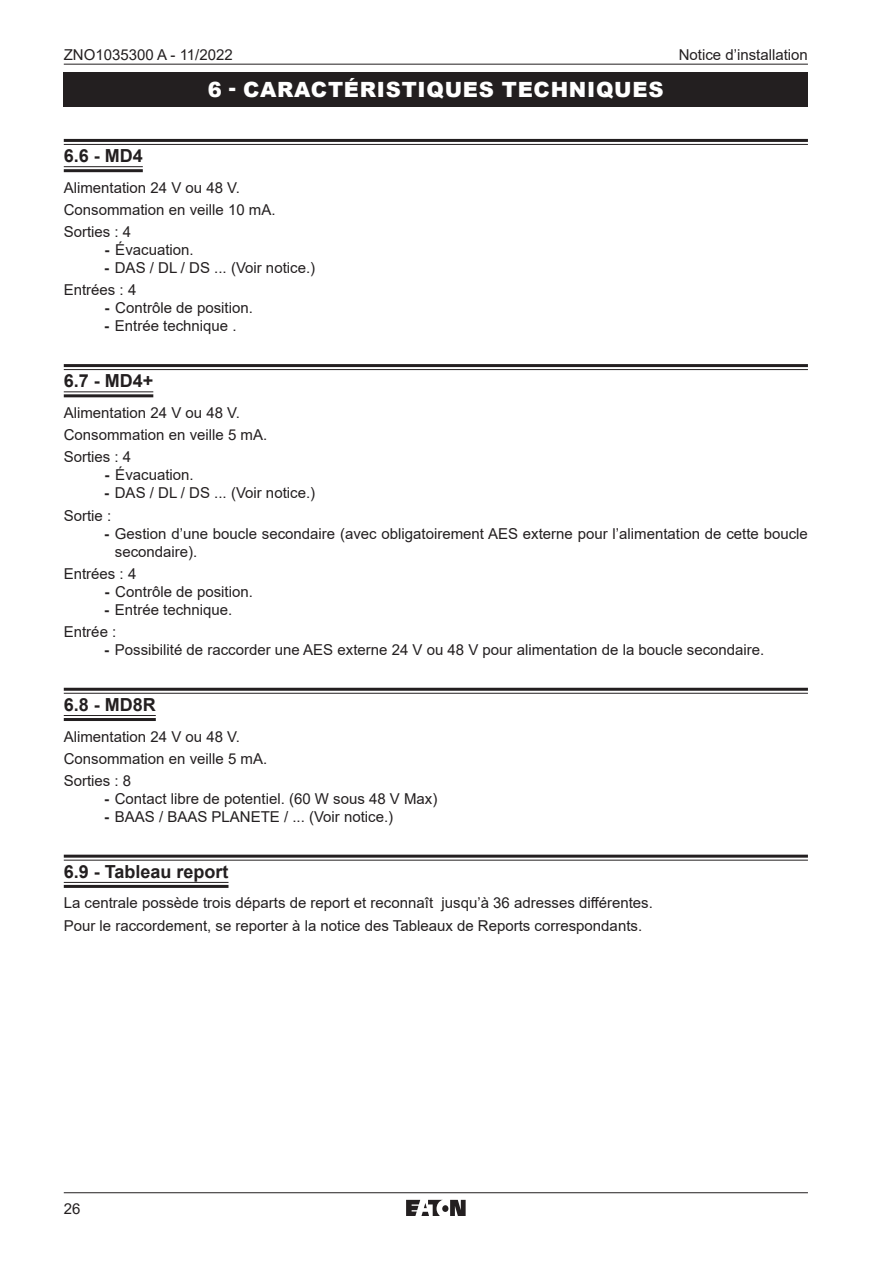
<style>
.page{position:relative;width:893px;height:1263px;background:#fff}
.page>*{position:absolute;margin:0;border:0;box-sizing:border-box;transform-origin:0 0}
.t1{font:900 21px "Arial";letter-spacing:.035em;color:#fff}
.t2{font:700 18px "Arial";color:#231f20}
.t3{font:15px/22.2px "Arial";color:#231f20}
.s1{font-weight:700}
</style>
<div class="page">
<hr style="left:64px;top:64px;width:744px;height:1px;background:#231f20">
<hr style="left:64px;top:1192px;width:744px;height:1px;background:#231f20">
<svg style="left:406px;top:1200px;width:60px;height:15px"></svg>
<hr style="left:64px;top:139px;width:744px;height:3px;background:#231f20">
<hr style="left:64px;top:144px;width:744px;height:1px;background:#231f20">
<hr style="left:64px;top:166px;width:79px;height:1px;background:#231f20">
<hr style="left:64px;top:169px;width:79px;height:3px;background:#231f20">
<hr style="left:64px;top:364px;width:744px;height:3px;background:#231f20">
<hr style="left:64px;top:369px;width:744px;height:1px;background:#231f20">
<hr style="left:64px;top:391px;width:89px;height:1px;background:#231f20">
<hr style="left:64px;top:394px;width:89px;height:3px;background:#231f20">
<hr style="left:64px;top:688px;width:744px;height:3px;background:#231f20">
<hr style="left:64px;top:693px;width:744px;height:1px;background:#231f20">
<hr style="left:64px;top:715px;width:92px;height:1px;background:#231f20">
<hr style="left:64px;top:718px;width:92px;height:3px;background:#231f20">
<hr style="left:64px;top:855px;width:744px;height:3px;background:#231f20">
<hr style="left:64px;top:860px;width:744px;height:1px;background:#231f20">
<hr style="left:64px;top:882px;width:164px;height:1px;background:#231f20">
<hr style="left:64px;top:885px;width:164px;height:3px;background:#231f20">
<div style="left:64px;top:72px;width:744px;height:34px;background:#231f20"></div>
<p class="t3" style="left:64px;top:43px;width:171px">ZNO1035300 A - 11/2022</p>
<p class="t3" style="left:679px;top:43px;width:131px">Notice d’installation</p>
<h1 class="t1" style="left:208px;top:74px;width:457px">6 - CARACTÉRISTIQUES TECHNIQUES</h1>
<p class="t2" style="left:64px;top:143px;width:81px">6.6 - MD4</p>
<p class="t3" style="left:64px;top:176px;width:213px">Alimentation 24 V ou 48 V.<br>Consommation en veille 10 mA.<br>Sorties : 4</p>
<p class="t3" style="left:104px;top:239px;width:91px"><span class="s1">-</span> Évacuation.</p>
<p class="t3" style="left:64px;top:257px;width:253px;text-indent:40px"><span class="s1">-</span> DAS / DL / DS ... (Voir notice.)<br>Entrées : 4</p>
<p class="t3" style="left:104px;top:297px;width:150px"><span class="s1">-</span> Contrôle de position.</p>
<p class="t3" style="left:104px;top:315px;width:134px"><span class="s1">-</span> Entrée technique .</p>
<p class="t2" style="left:64px;top:368px;width:91px">6.7 - MD4+</p>
<p class="t3" style="left:64px;top:401px;width:205px">Alimentation 24 V ou 48 V.<br>Consommation en veille 5 mA.<br>Sorties : 4</p>
<p class="t3" style="left:104px;top:464px;width:91px"><span class="s1">-</span> Évacuation.</p>
<p class="t3" style="left:64px;top:482px;width:253px;text-indent:40px"><span class="s1">-</span> DAS / DL / DS ... (Voir notice.)<br>Sortie :</p>
<p class="t3" style="left:115px;top:524px;width:695px;line-height:18px;text-indent:-11px"><span class="s1">-</span> Gestion d’une boucle secondaire (avec obligatoirement AES externe pour l’alimentation de cette boucle secondaire).</p>
<p class="t3" style="left:64px;top:562px;width:74px">Entrées : 4</p>
<p class="t3" style="left:104px;top:580px;width:150px"><span class="s1">-</span> Contrôle de position.</p>
<p class="t3" style="left:64px;top:598px;width:170px;text-indent:40px"><span class="s1">-</span> Entrée technique.<br>Entrée :</p>
<p class="t3" style="left:104px;top:639px;width:662px"><span class="s1">-</span> Possibilité de raccorder une AES externe 24 V ou 48 V pour alimentation de la boucle secondaire.</p>
<p class="t2" style="left:64px;top:692px;width:94px">6.8 - MD8R</p>
<p class="t3" style="left:64px;top:725px;width:205px">Alimentation 24 V ou 48 V.<br>Consommation en veille 5 mA.<br>Sorties : 8</p>
<p class="t3" style="left:104px;top:787px;width:335px"><span class="s1">-</span> Contact libre de potentiel. (60 W sous 48 V Max)</p>
<p class="t3" style="left:104px;top:805px;width:291px"><span class="s1">-</span> BAAS / BAAS PLANETE / ... (Voir notice.)</p>
<p class="t2" style="left:64px;top:859px;width:166px">6.9 - Tableau report</p>
<p class="t3" style="left:64px;top:892px;width:591px">La centrale possède trois départs de report et reconnaît jusqu’à 36 adresses différentes.<br>Pour le raccordement, se reporter à la notice des Tableaux de Reports correspondants.</p>
<p class="t3" style="left:64px;top:1198px;width:18px">26</p>
</div>
